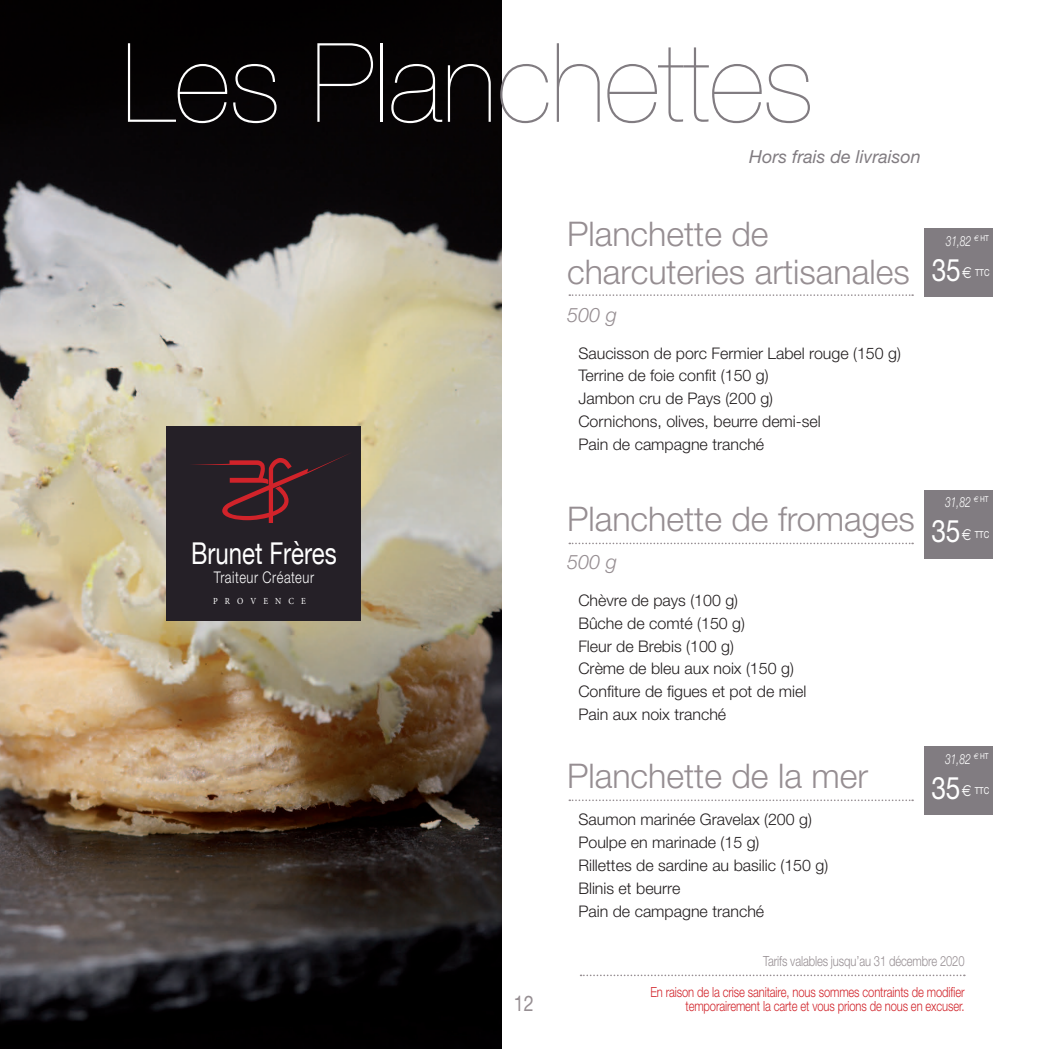
<style>
.page{position:relative;width:1049px;height:1049px;background:#fff}
.page>*{position:absolute;margin:0;border:0;box-sizing:border-box;transform-origin:0 0}
.t1{font:200 110px "Helvetica Neue";letter-spacing:-.005em;color:#fff}
.t2{font:300 34px/38px "Helvetica Neue";color:#968e92}
.t3{font:30px "Helvetica Neue";color:#fff;scale:.8 1}
.t4{font:21.6px "Helvetica Neue";color:#968e92;scale:.83 1}
.t5{font:italic 300 20px "Helvetica Neue";color:#968e92}
.t6{font:italic 18px "Helvetica Neue";color:#817c81}
.t7{font:300 16.2px "Helvetica Neue";letter-spacing:.045em;color:#fff;scale:.8 1}
.t8{font:300 16px/22.8px "Helvetica Neue";color:#231f20}
.t9{font:300 14px/14px "Helvetica Neue";letter-spacing:-.01em;color:#d1232a;text-align:right;scale:.8 1}
.t10{font:300 14px "Helvetica Neue";letter-spacing:-.01em;color:#968e92;scale:.8 1}
.t11{font:italic 300 14px "Helvetica Neue";letter-spacing:-.01em;color:#fff;scale:.74 1}
.t12{font:9.6px "Helvetica Neue";color:#fff;scale:.8 1}
.t13{font:9.2px "Minion Pro";letter-spacing:.845em;color:#fff;scale:.9 1}
.s1{color:#817c81}
.s2{font-size:31px}
.s3{font-family:"Euro Sans";font-size:16px}
</style>
<div class="page">
<img style="left:0;top:0;width:502px;height:1049px">
<div style="left:167px;top:426px;width:194px;height:195px;background:#252027"></div>
<svg style="left:192px;top:453px;width:158px;height:70px"></svg>
<div style="left:924px;top:229px;width:68px;height:68px;background:#817c81"></div>
<div style="left:924px;top:490px;width:68px;height:68px;background:#817c81"></div>
<div style="left:924px;top:747px;width:68px;height:68px;background:#817c81"></div>
<svg style="left:569px;top:294px;width:344px;height:2px"></svg>
<svg style="left:569px;top:543px;width:344px;height:1px"></svg>
<svg style="left:569px;top:799px;width:344px;height:2px"></svg>
<svg style="left:580px;top:974px;width:385px;height:2px"></svg>
<h1 class="t1" style="left:122px;top:19px;width:694px">Les Plan<span class="s1">chettes</span></h1>
<h3 class="t3" style="left:191px;top:531px;width:184px">Brunet Frères</h3>
<p class="t7" style="left:214px;top:567px;width:127px">Traiteur Créateur</p>
<p class="t13" style="left:213px;top:594px;width:105px">PROVENCE</p>
<h3 class="t4" style="left:514px;top:990px;width:26px">12</h3>
<p class="t6" style="left:749px;top:145px;width:173px">Hors frais de livraison</p>
<h2 class="t2" style="left:567px;top:214px;width:344px">Planchette de charcuteries artisanales</h2>
<p class="t5" style="left:567px;top:302px;width:52px">500 g</p>
<p class="t8" style="left:578px;top:341px;width:324px">Saucisson de porc Fermier Label rouge (150 g)<br>Terrine de foie confit (150 g)<br>Jambon cru de Pays (200 g)<br>Cornichons, olives, beurre demi-sel<br>Pain de campagne tranché</p>
<h2 class="t2" style="left:567px;top:499px;width:349px">Planchette de fromages</h2>
<p class="t5" style="left:567px;top:550px;width:52px">500 g</p>
<p class="t8" style="left:578px;top:588px;width:229px">Chèvre de pays (100 g)<br>Bûche de comté (150 g)<br>Fleur de Brebis (100 g)<br>Crème de bleu aux noix (150 g)<br>Confiture de figues et pot de miel<br>Pain aux noix tranché</p>
<h2 class="t2" style="left:567px;top:756px;width:303px">Planchette de la mer</h2>
<p class="t8" style="left:578px;top:808px;width:251px">Saumon marinée Gravelax (200 g)<br>Poulpe en marinade (15 g)<br>Rillettes de sardine au basilic (150 g)<br>Blinis et beurre<br>Pain de campagne tranché</p>
<p class="t11" style="left:946px;top:232px;width:60px">31,82 <sup>d</sup> <sup>HT</sup></p>
<p class="t12" style="left:932px;top:267px;width:74px"><span class="s2">35</span><span class="s3">d</span> TTC</p>
<p class="t11" style="left:945px;top:494px;width:60px">31,82 <sup>d</sup> <sup>HT</sup></p>
<p class="t12" style="left:931px;top:528px;width:74px"><span class="s2">35</span><span class="s3">d</span> TTC</p>
<p class="t11" style="left:945px;top:750px;width:60px">31,82 <sup>d</sup> <sup>HT</sup></p>
<p class="t12" style="left:931px;top:785px;width:74px"><span class="s2">35</span><span class="s3">d</span> TTC</p>
<p class="t10" style="left:763px;top:952px;width:253px">Tarifs valables jusqu’au 31 décembre 2020</p>
<p class="t9" style="left:650px;top:984px;width:394px">En raison de la crise sanitaire, nous sommes contraints de modifier temporairement la carte et vous prions de nous en excuser.</p>
</div>
